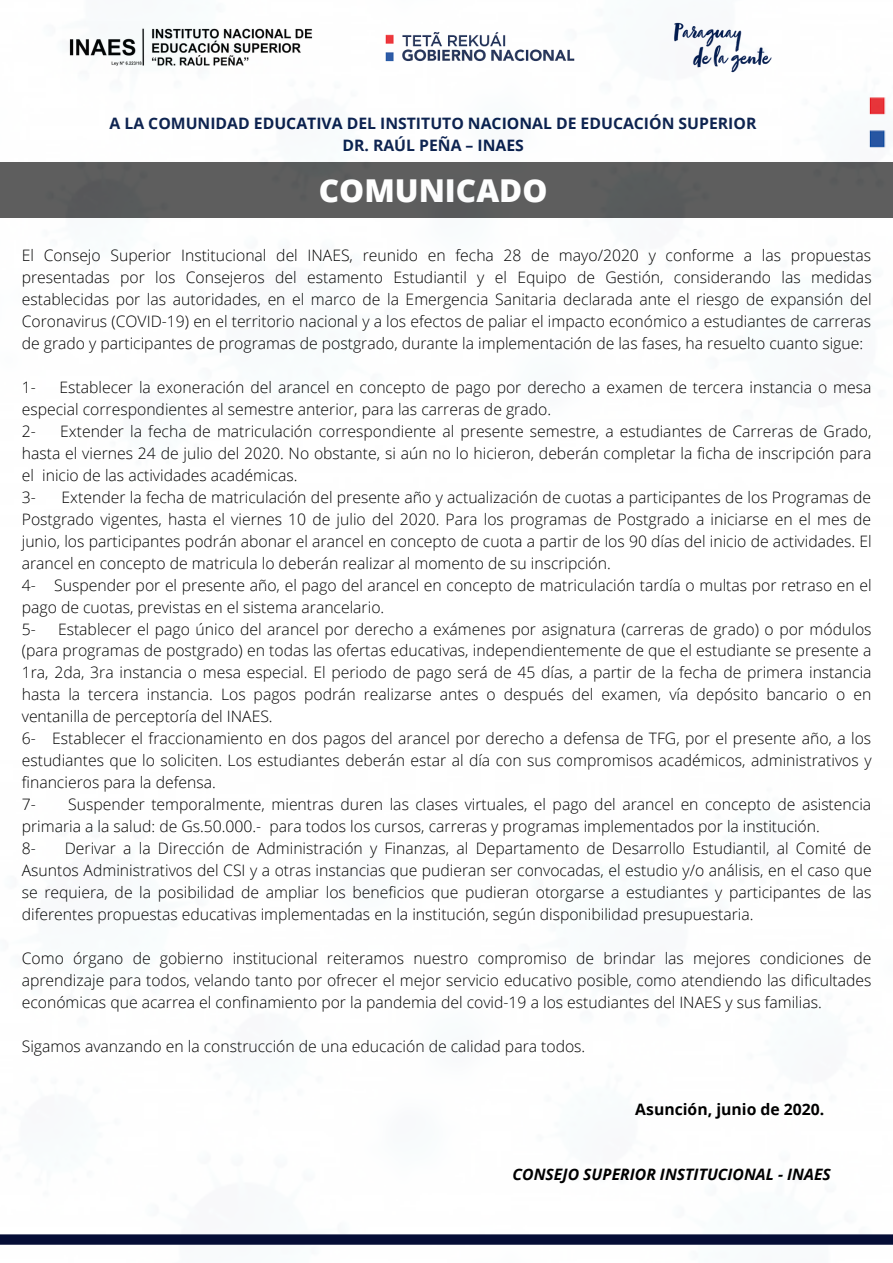
<style>
.page{position:relative;width:893px;height:1263px;background:#fff}
.page>*{position:absolute;margin:0;border:0;box-sizing:border-box;transform-origin:0 0}
.t1{font:800 31.5px "Open Sans";color:#fff}
.t2{font:300 15.75px/22px "Open Sans";color:#000}
.t3{font:700 15.75px/22px "Open Sans";color:#081e4c;text-align:center}
.t4{font:italic 700 15.75px "Open Sans";color:#000}
.t5{font:700 15.75px "Open Sans";color:#000}
</style>
<div class="page">
<svg style="left:0;top:1234px;width:893px;height:11px;background:#131b41"></svg>
<img style="left:0;top:22px;width:893px;height:196px">
<p class="t3" style="left:109px;top:112px;width:648px">A LA COMUNIDAD EDUCATIVA DEL INSTITUTO NACIONAL DE EDUCACIÓN SUPERIOR<br>DR. RAÚL PEÑA – INAES</p>
<h1 class="t1" style="left:319px;top:168px;width:230px">COMUNICADO</h1>
<p class="t2" style="left:22px;top:244px;width:851px;text-align:justify">El Consejo Superior Institucional del INAES, reunido en fecha 28 de mayo/2020 y conforme a las propuestas presentadas por los Consejeros del estamento Estudiantil y el Equipo de Gestión, considerando las medidas establecidas por las autoridades, en el marco de la Emergencia Sanitaria declarada ante el riesgo de expansión del Coronavirus (COVID-19) en el territorio nacional y a los efectos de paliar el impacto económico a estudiantes de carreras de grado y participantes de programas de postgrado, durante la implementación de las fases, ha resuelto cuanto sigue:</p>
<p class="t2" style="left:22px;top:376px;width:16px">1-</p>
<p class="t2" style="left:22px;top:376px;width:851px;text-indent:38px">Establecer la exoneración del arancel en concepto de pago por derecho a examen de tercera instancia o mesa especial correspondientes al semestre anterior, para las carreras de grado.<br>2-</p>
<p class="t2" style="left:22px;top:420px;width:851px;text-indent:38px">Extender la fecha de matriculación correspondiente al presente semestre, a estudiantes de Carreras de Grado, hasta el viernes 24 de julio del 2020. No obstante, si aún no lo hicieron, deberán completar la ficha de inscripción para el inicio de las actividades académicas.<br>3-</p>
<p class="t2" style="left:22px;top:486px;width:851px;text-indent:40px">Extender la fecha de matriculación del presente año y actualización de cuotas a participantes de los Programas de Postgrado vigentes, hasta el viernes 10 de julio del 2020. Para los programas de Postgrado a iniciarse en el mes de junio, los participantes podrán abonar el arancel en concepto de cuota a partir de los 90 días del inicio de actividades. El arancel en concepto de matricula lo deberán realizar al momento de su inscripción.<br>4- Suspender por el presente año, el pago del arancel en concepto de matriculación tardía o multas por retraso en el pago de cuotas, previstas en el sistema arancelario.<br>5-</p>
<p class="t2" style="left:22px;top:617px;width:851px;text-indent:36px">Establecer el pago único del arancel por derecho a exámenes por asignatura (carreras de grado) o por módulos (para programas de postgrado) en todas las ofertas educativas, independientemente de que el estudiante se presente a 1ra, 2da, 3ra instancia o mesa especial. El periodo de pago será de 45 días, a partir de la fecha de primera instancia hasta la tercera instancia. Los pagos podrán realizarse antes o después del examen, vía depósito bancario o en ventanilla de perceptoría del INAES.<br>6- Establecer el fraccionamiento en dos pagos del arancel por derecho a defensa de TFG, por el presente año, a los estudiantes que lo soliciten. Los estudiantes deberán estar al día con sus compromisos académicos, administrativos y financieros para la defensa.<br>7-</p>
<p class="t2" style="left:22px;top:793px;width:851px;text-indent:46px">Suspender temporalmente, mientras duren las clases virtuales, el pago del arancel en concepto de asistencia primaria a la salud: de Gs.50.000.- para todos los cursos, carreras y programas implementados por la institución.<br>8-</p>
<p class="t2" style="left:22px;top:837px;width:851px;text-align:justify;text-indent:43px">Derivar a la Dirección de Administración y Finanzas, al Departamento de Desarrollo Estudiantil, al Comité de Asuntos Administrativos del CSI y a otras instancias que pudieran ser convocadas, el estudio y/o análisis, en el caso que se requiera, de la posibilidad de ampliar los beneficios que pudieran otorgarse a estudiantes y participantes de las diferentes propuestas educativas implementadas en la institución, según disponibilidad presupuestaria.</p>
<p class="t2" style="left:22px;top:947px;width:851px;text-align:justify">Como órgano de gobierno institucional reiteramos nuestro compromiso de brindar las mejores condiciones de aprendizaje para todos, velando tanto por ofrecer el mejor servicio educativo posible, como atendiendo las dificultades económicas que acarrea el confinamiento por la pandemia del covid-19 a los estudiantes del INAES y sus familias.</p>
<p class="t2" style="left:22px;top:1034px;width:565px">Sigamos avanzando en la construcción de una educación de calidad para todos.</p>
<p class="t5" style="left:635px;top:1098px;width:190px">Asunción, junio de 2020.</p>
<p class="t4" style="left:512px;top:1163px;width:320px">CONSEJO SUPERIOR INSTITUCIONAL - INAES</p>
</div>
